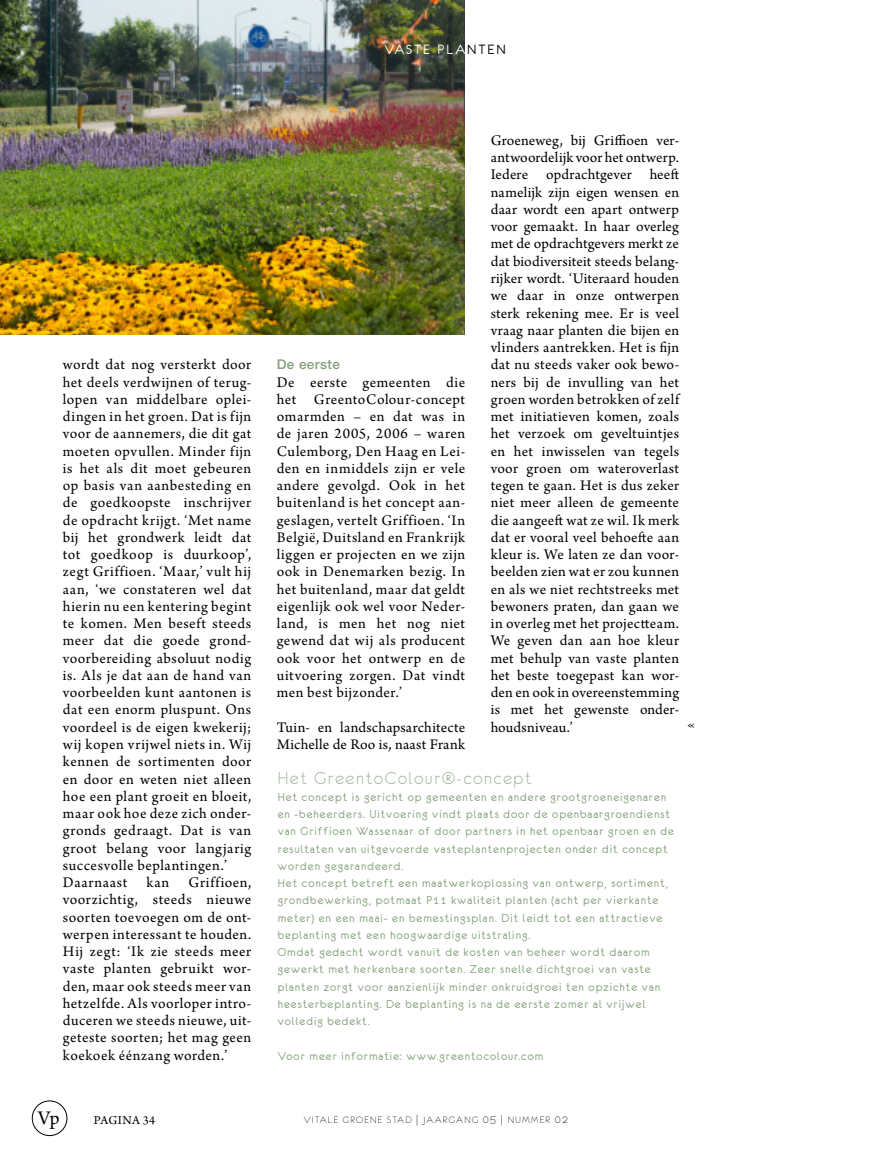
<style>
.page{position:relative;width:872px;height:1170px;background:#fff}
.page>*{position:absolute;margin:0;border:0;box-sizing:border-box;transform-origin:0 0}
.t1{font:20.25px "Arno Pro";color:#000}
.t2{font:19.5px "Eurofurencelight";letter-spacing:.095em;color:#82a17a}
.t3{font:15.45px/17.2px "Arno Pro";letter-spacing:.03em;color:#000;text-align:justify}
.t4{font:15px "Eurofurenceregular";letter-spacing:.14em;color:#fff}
.t5{font:500 13.5px "Helvetica Neue LT";letter-spacing:.03em;color:#82a17a}
.t6{font:13.5px "Arno Pro";color:#000}
.t7{font:12.75px/17.2px "Eurofurenceregular";letter-spacing:.08em;color:#82a17a}
.t8{font:12.75px "Arno Pro";letter-spacing:.025em;color:#000}
.t9{font:10.5px "Eurofurencelight";letter-spacing:.12em;color:#000}
.s1{color:#000}
.s2{font-size:13.5px}
.s3{font-size:12.75px}
</style>
<div class="page">
<div style="left:32px;top:1100px;width:35px;height:35px;border:1px solid #000;border-radius:50%"></div>
<img style="left:0;top:0;width:465px;height:335px">
<p class="t4" style="left:384px;top:42px;width:123px">VASTE PLA<span class="s1">NTEN</span></p>
<p class="t3" style="left:63px;top:357px;width:190px;text-align:left">wordt dat nog versterkt door het deels verdwijnen of terug&shy;lopen van middelbare oplei&shy;dingen in het groen. Dat is fijn voor de aannemers, die dit gat moeten opvullen. Minder fijn is het als dit moet gebeuren op basis van aanbesteding en de goedkoopste inschrijver de opdracht krijgt. ‘Met name bij het grondwerk leidt dat tot goedkoop is duurkoop’, zegt Griffioen. ‘Maar,’ vult hij aan, ‘we constateren wel dat hierin nu een kentering begint te komen. Men beseft steeds meer dat die goede grond&shy;voorbereiding absoluut nodig is. Als je dat aan de hand van voorbeelden kunt aantonen is dat een enorm pluspunt. Ons voordeel is de eigen kwekerij; wij kopen vrijwel niets in. Wij kennen de sortimenten door en door en weten niet alleen hoe een plant groeit en bloeit, maar ook hoe deze zich onder&shy;gronds gedraagt. Dat is van groot belang voor langjarig succesvolle beplantingen.’<br>Daarnaast</p>
<p class="t3" style="left:63px;top:874px;width:190px;text-indent:126px">Griffioen, voorzichtig, steeds nieuwe soorten toevoegen om de ont&shy;werpen interessant te houden.<br>Hij zegt: ‘Ik zie steeds meer vaste planten gebruikt wor&shy;den, maar ook steeds meer van hetzelfde. Als voorloper intro&shy;duceren we steeds nieuwe, uit&shy;geteste soorten; het mag geen koekoek éénzang worden.’</p>
<p class="t3" style="left:147px;top:874px;width:24px">kan</p>
<p class="t3" style="left:491px;top:132px;width:190px">Groeneweg, bij Griffioen ver&shy;antwoordelijk voor het ontwerp.<br>Iedere opdrachtgever heeft namelijk zijn eigen wensen en daar wordt een apart ontwerp voor gemaakt. In haar overleg met de opdrachtgevers merkt ze dat biodiversiteit steeds belang&shy;rijker wordt. ‘Uiteraard houden we daar in onze ontwerpen sterk rekening mee. Er is veel vraag naar planten die bijen en vlinders aantrekken. Het is fijn dat nu steeds vaker ook bewo&shy;ners bij de invulling van het groen worden betrokken of zelf met initiatieven komen, zoals het verzoek om geveltuintjes en het inwisselen van tegels voor groen om wateroverlast tegen te gaan. Het is dus zeker niet meer alleen de gemeente die aangeeft wat ze wil. Ik merk dat er vooral veel behoefte aan kleur is. We laten ze dan voor&shy;beelden zien wat er zou kunnen en als we niet rechtstreeks met bewoners praten, dan gaan we in overleg met het projectteam.<br>We geven dan aan hoe kleur met behulp van vaste planten het beste toegepast kan wor&shy;den en ook in overeenstemming is met het gewenste onder&shy;houdsniveau.’</p>
<p class="t2" style="left:278px;top:767px;width:255px">Het GreentoColour®-concept</p>
<p class="t7" style="left:278px;top:788px;width:398px">Het concept is gericht op gemeenten en andere grootgroeneigenaren en -beheerders. Uitvoering vindt plaats door de openbaargroendienst van Griffioen Wassenaar of door partners in het openbaar groen en de resultaten van uitgevoerde vasteplantenprojecten onder dit concept worden gegarandeerd.<br>Het concept betreft een maatwerkoplossing van ontwerp, sortiment, grondbewerking, potmaat P11 kwaliteit planten (acht per vierkante meter) en een maai- en bemestingsplan. Dit leidt tot een attractieve beplanting met een hoogwaardige uitstraling.<br>Omdat gedacht wordt vanuit de kosten van beheer wordt daarom gewerkt met herkenbare soorten. Zeer snelle dichtgroei van vaste planten zorgt voor aanzienlijk minder onkruidgroei ten opzichte van heesterbeplanting. De beplanting is na de eerste zomer al vrijwel volledig bedekt.</p>
<p class="t7" style="left:278px;top:1046px;width:267px">Voor meer informatie: www.greentocolour.com</p>
<p class="t5" style="left:277px;top:356px;width:65px">De eerste</p>
<p class="t3" style="left:277px;top:374px;width:190px">De eerste gemeenten die het GreentoColour-concept omarmden – en dat was in de jaren 2005, 2006 – waren Culemborg, Den Haag en Lei&shy;den en inmiddels zijn er vele andere gevolgd. Ook in het buitenland is het concept aan&shy;geslagen, vertelt Griffioen. ‘In België, Duitsland en Frankrijk liggen er projecten en we zijn ook in Denemarken bezig. In het buitenland, maar dat geldt eigenlijk ook wel voor Neder&shy;land, is men het nog niet gewend dat wij als producent ook voor het ontwerp en de uitvoering zorgen. Dat vindt men best bijzonder.’</p>
<p class="t3" style="left:277px;top:719px;width:190px">Tuin- en landschapsarchitecte<br>Michelle de Roo is, naast Frank</p>
<p class="t6" style="left:695px;top:734px;width:10px;rotate:-180deg">»</p>
<h1 class="t1" style="left:38px;top:1105px;width:23px">Vp</h1>
<p class="t8" style="left:94px;top:1112px;width:63px">PAGINA 34</p>
<p class="t9" style="left:304px;top:1114px;width:265px">VITALE GROENE STAD <span class="s2">|</span> JAARGANG <span class="s3">05</span> <span class="s2">|</span> NUMMER <span class="s3">02</span></p>
</div>
